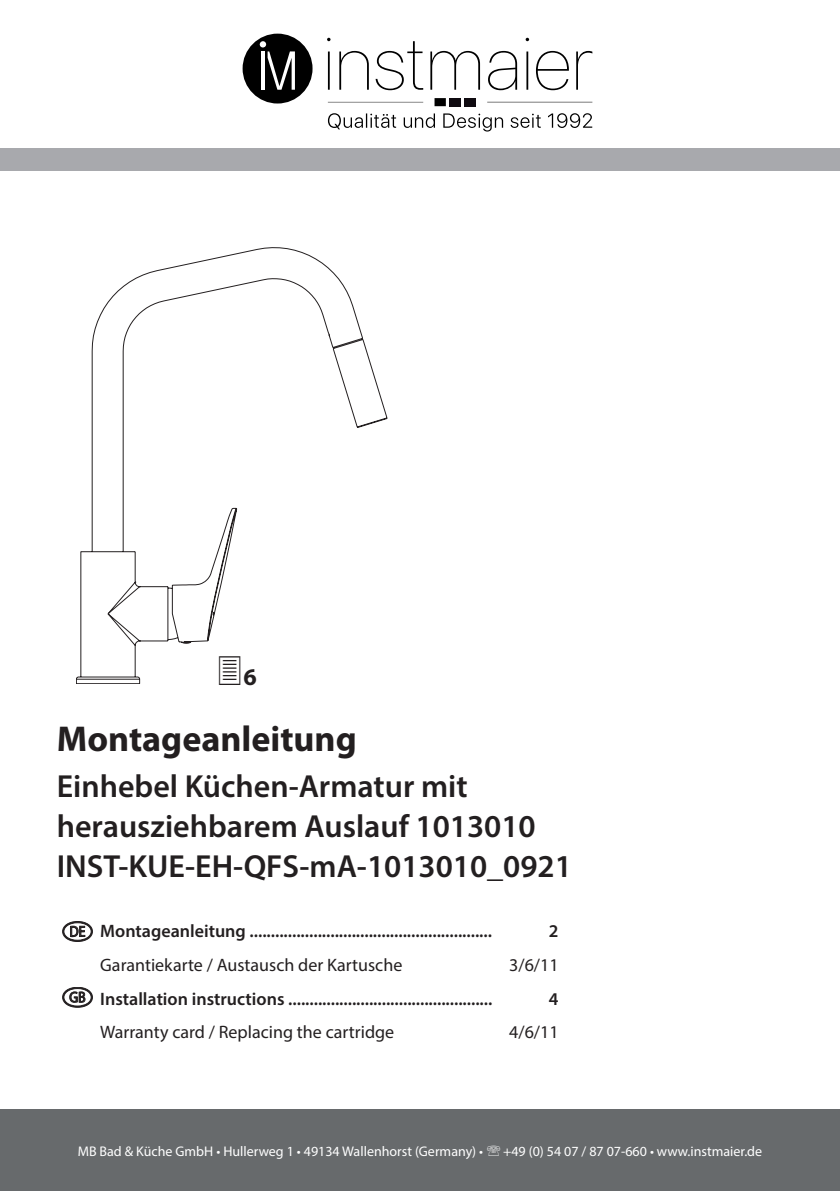
<style>
.page{position:relative;width:840px;height:1191px;background:#fff}
.page>*{position:absolute;margin:0;border:0;box-sizing:border-box;transform-origin:0 0}
.t1{font:700 36px "Myriad Pro";color:#231f20}
.t2{font:600 32px/40px "Myriad Pro";color:#231f20}
.t3{font:700 24px "Myriad Pro";color:#231f20}
.t4{font:600 18px "Myriad Pro";color:#231f20}
.t5{font:18px "Myriad Pro";color:#231f20}
.t6{font:14px "Myriad Pro";color:#fff}
.s1{font-weight:400;font-size:15.2px}
</style>
<div class="page">
<svg style="left:62px;top:921px;width:31px;height:20px"></svg>
<svg style="left:62px;top:987px;width:31px;height:20px"></svg>
<div style="left:242px;top:34px;width:70px;height:69px;background:#000;border-radius:50%"></div>
<hr style="left:328px;top:51px;width:1px;height:39px;background:#000">
<svg style="left:339px;top:51px;width:29px;height:39px"></svg>
<svg style="left:375px;top:41px;width:48px;height:49px"></svg>
<svg style="left:430px;top:51px;width:50px;height:39px"></svg>
<svg style="left:488px;top:51px;width:29px;height:39px"></svg>
<hr style="left:526px;top:51px;width:2px;height:39px;background:#000">
<svg style="left:525px;top:38px;width:4px;height:3px"></svg>
<svg style="left:536px;top:51px;width:32px;height:39px"></svg>
<svg style="left:576px;top:51px;width:16px;height:39px"></svg>
<hr style="left:261px;top:51px;width:3px;height:39px;background:#fff">
<div style="left:259px;top:41px;width:7px;height:6px;background:#fff;border-radius:50%"></div>
<svg style="left:267px;top:51px;width:28px;height:39px"></svg>
<svg style="left:328px;top:113px;width:264px;height:19px"></svg>
<svg style="left:328px;top:98px;width:264px;height:8px"></svg>
<div style="left:449px;top:98px;width:11px;height:8px;background:#0f0a10"></div>
<div style="left:464px;top:98px;width:11px;height:8px;background:#0f0a10"></div>
<div style="left:0;top:149px;width:839px;height:22px;background:#a8a9ad"></div>
<svg style="left:76px;top:247px;width:311px;height:437px"></svg>
<div style="left:0;top:1109px;width:839px;height:82px;background:#676a6c"></div>
<h3 class="t3" style="left:215px;top:661px;width:43px">✓6</h3>
<h1 class="t1" style="left:57px;top:715px;width:301px">Montageanleitung</h1>
<h2 class="t2" style="left:57px;top:765px;width:516px">Einhebel Küchen-Armatur mit herausziehbarem Auslauf 1013010<br>INST-KUE-EH-QFS-mA-1013010_0921</h2>
<p class="t4" style="left:69px;top:920px;width:424px"><span class="s1">DE</span> Montageanleitung .........................................................</p>
<p class="t5" style="left:100px;top:954px;width:303px">Garantiekarte / Austausch der Kartusche</p>
<p class="t4" style="left:69px;top:987px;width:424px"><span class="s1">GB</span> Installation instructions ................................................</p>
<p class="t5" style="left:100px;top:1021px;width:295px">Warranty card / Replacing the cartridge</p>
<p class="t4" style="left:548px;top:920px;width:11px">2</p>
<p class="t5" style="left:509px;top:954px;width:51px">3/6/11</p>
<p class="t4" style="left:548px;top:987px;width:11px">4</p>
<p class="t5" style="left:509px;top:1021px;width:51px">4/6/11</p>
<p class="t6" style="left:78px;top:1142px;width:406px">MB Bad &amp; Küche GmbH • Hullerweg 1 • 49134 Wallenhorst (Germany) •</p>
<p class="t6" style="left:503px;top:1142px;width:260px">+49 (0) 54 07 / 87 07-660 • www.instmaier.de</p>
</div>
